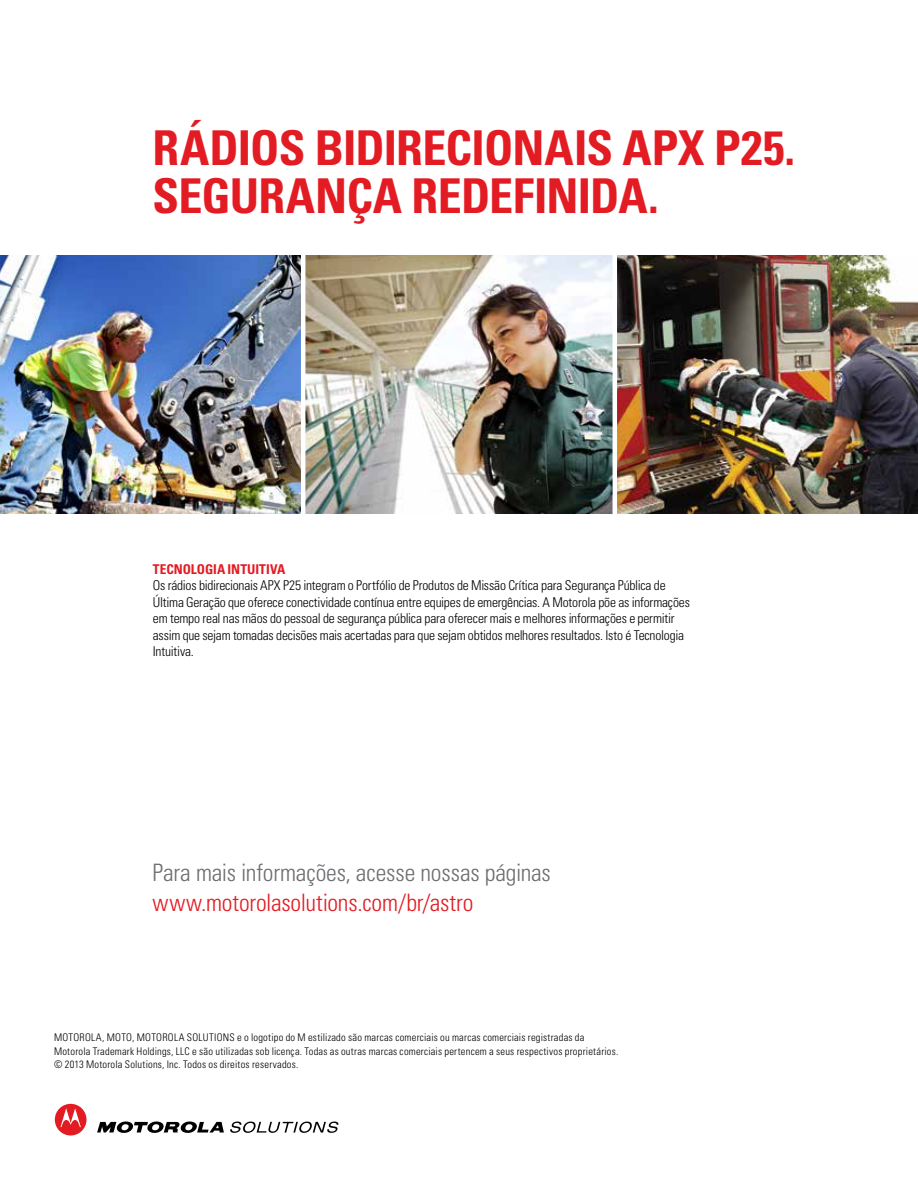
<style>
.page{position:relative;width:918px;height:1188px;background:#fff}
.page>*{position:absolute;margin:0;border:0;box-sizing:border-box;transform-origin:0 0}
.t1{font:700 condensed 48px/48px "Univers LT Std";letter-spacing:-.015em;color:#e31b23}
.t2{font:300 condensed 24px "Univers LT Std";letter-spacing:-.005em;color:#6d6e71}
.t3{font:300 condensed 24px "Univers LT Std";letter-spacing:-.01em;color:#e31b23}
.t4{font:300 condensed 13.5px/16.5px "Univers LT Std";letter-spacing:-.015em;color:#000}
.t5{font:700 condensed 13.5px "Univers LT Std";letter-spacing:-.005em;color:#e31b23}
.t6{font:300 condensed 10.5px/13.5px "Univers LT Std";letter-spacing:.02em;color:#000}
</style>
<div class="page">
<img style="left:0;top:255px;width:918px;height:259px">
<hr style="left:301px;top:255px;width:4px;height:259px;background:#fff">
<hr style="left:613px;top:255px;width:4px;height:259px;background:#fff">
<svg style="left:97px;top:1122px;width:127px;height:11px"></svg>
<svg style="left:230px;top:1122px;width:108px;height:11px"></svg>
<svg style="left:55px;top:1104px;width:31px;height:32px"></svg>
<h1 class="t1" style="left:153px;top:124px;width:644px">RÁDIOS BIDIRECIONAIS APX P25.<br>SEGURANÇA REDEFINIDA.</h1>
<p class="t5" style="left:153px;top:560px;width:134px">TECNOLOGIA INTUITIVA</p>
<p class="t4" style="left:153px;top:577px;width:539px">Os rádios bidirecionais APX P25 integram o Portfólio de Produtos de Missão Crítica para Segurança Pública de Última Geração que oferece conectividade contínua entre equipes de emergências. A Motorola põe as informações em tempo real nas mãos do pessoal de segurança pública para oferecer mais e melhores informações e permitir assim que sejam tomadas decisões mais acertadas para que sejam obtidos melhores resultados. Isto é Tecnologia Intuitiva.</p>
<h2 class="t2" style="left:153px;top:859px;width:400px">Para mais informações, acesse nossas páginas</h2>
<h2 class="t3" style="left:153px;top:889px;width:322px">www.motorolasolutions.com/br/astro</h2>
<p class="t6" style="left:54px;top:1031px;width:566px">MOTOROLA, MOTO, MOTOROLA SOLUTIONS e o logotipo do M estilizado são marcas comerciais ou marcas comerciais registradas da<br>Motorola Trademark Holdings, LLC e são utilizadas sob licença. Todas as outras marcas comerciais pertencem a seus respectivos proprietários. © 2013 Motorola Solutions, Inc. Todos os direitos reservados.</p>
</div>
